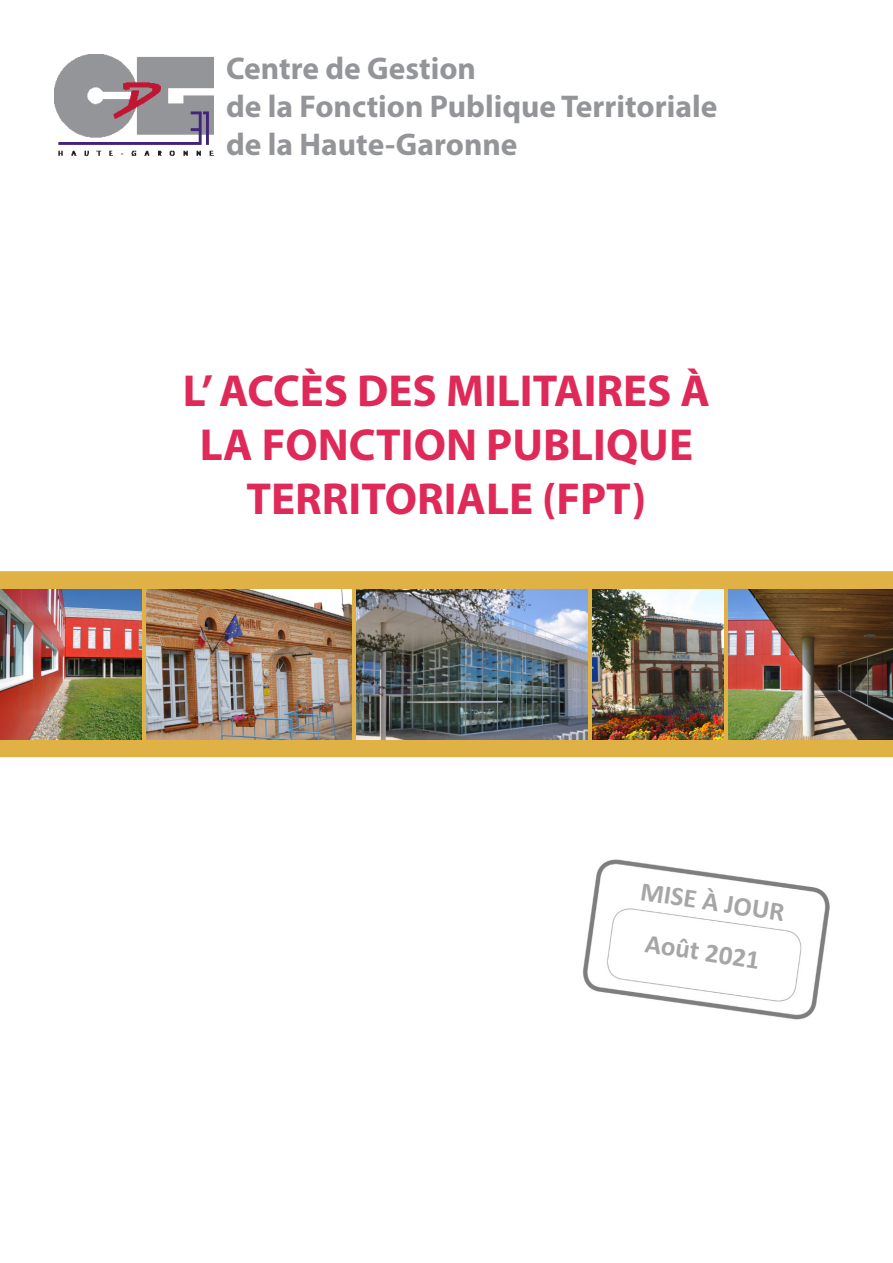
<style>
.page{position:relative;width:893px;height:1263px;background:#fff}
.page>*{position:absolute;margin:0;border:0;box-sizing:border-box;transform-origin:0 0}
.t1{font:700 45px "Myriad Pro";color:#df2958}
.t2{font:700 31.5px "Myriad Pro";color:#939598}
.t3{font:700 27px "Calibri";color:#a6a6a6}
</style>
<div class="page">
<img style="left:54px;top:54px;width:159px;height:102px">
<div style="left:0;top:571px;width:893px;height:186px;background:#e0b245"></div>
<img style="left:146px;top:589px;width:205px;height:150px">
<img style="left:0;top:589px;width:142px;height:150px">
<img style="left:593px;top:589px;width:131px;height:150px">
<img style="left:728px;top:589px;width:165px;height:150px">
<img style="left:356px;top:589px;width:231px;height:150px">
<img style="left:582px;top:859px;width:248px;height:161px">
<p class="t2" style="left:226px;top:48px;width:251px">Centre de Gestion</p>
<p class="t2" style="left:226px;top:86px;width:493px">de la Fonction Publique Territoriale</p>
<p class="t2" style="left:226px;top:123px;width:293px">de la Haute-Garonne</p>
<p class="t1" style="left:183px;top:362px;width:529px">L’ ACCÈS DES MILITAIRES À</p>
<p class="t1" style="left:200px;top:416px;width:495px">LA FONCTION PUBLIQUE</p>
<p class="t1" style="left:247px;top:470px;width:401px">TERRITORIALE (FPT)</p>
<p class="t3" style="left:644px;top:871px;width:147px;rotate:9deg">MISE À JOUR</p>
<p class="t3" style="left:648px;top:923px;width:117px;rotate:9deg">Août 2021</p>
</div>
